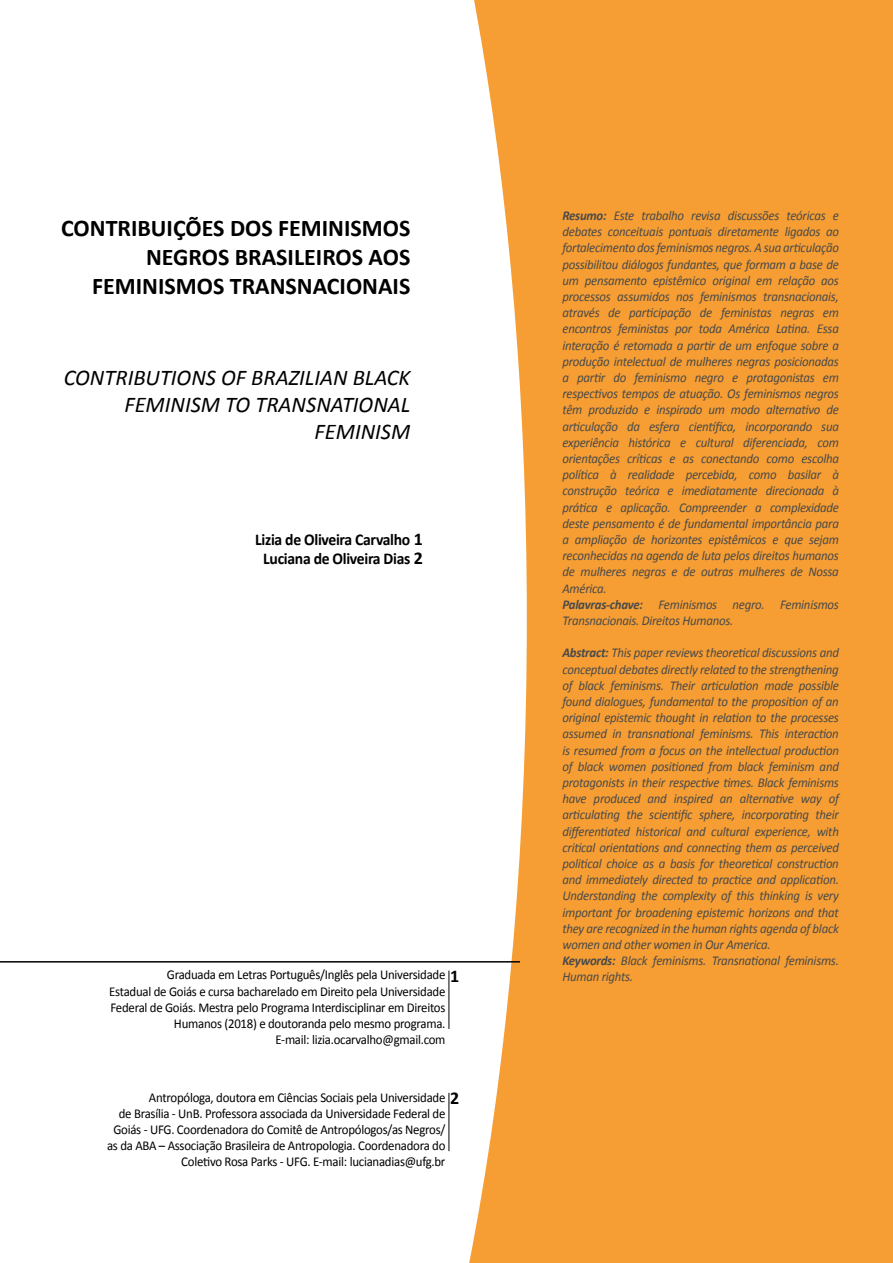
<style>
.page{position:relative;width:893px;height:1263px;background:#fff}
.page>*{position:absolute;margin:0;border:0;box-sizing:border-box;transform-origin:0 0}
.t1{font:700 24px/28.8px "Calibri";color:#000;text-align:right}
.t2{font:italic 22.5px/27px "Calibri";color:#000;text-align:right}
.t3{font:700 18px "Calibri";color:#000}
.t4{font:700 16.5px/19.8px "Calibri";letter-spacing:-.02em;color:#000;text-align:center;scale:.95 1}
.t5{font:italic 13.5px/16.2px "Calibri";letter-spacing:-.02em;color:#4a4a49;scale:.95 1}
.t6{font:13.5px/16.2px "Calibri";letter-spacing:-.02em;color:#000;text-align:right;scale:.95 1}
.s1{font-size:18px}
.s2{font-weight:700}
</style>
<div class="page">
<svg style="left:469px;top:0;width:424px;height:1263px;background:#f6a747"></svg>
<hr style="left:0;top:961px;width:520px;height:1px;background:#000">
<hr style="left:449px;top:971px;width:1px;height:58px;background:#000">
<hr style="left:449px;top:1093px;width:1px;height:58px;background:#000">
<h1 class="t1" style="left:61px;top:213px;width:351px">CONTRIBUIÇÕES DOS FEMINISMOS<br>NEGROS BRASILEIROS AOS<br>FEMINISMOS TRANSNACIONAIS</h1>
<h2 class="t2" style="left:64px;top:363px;width:348px">CONTRIBUTIONS OF BRAZILIAN BLACK<br>FEMINISM TO TRANSNATIONAL<br>FEMINISM</h2>
<p class="t4" style="left:255px;top:529px;width:178px">Lizia de Oliveira Carvalho <span class="s1">1<br></span>Luciana de Oliveira Dias <span class="s1">2</span></p>
<p class="t6" style="left:109px;top:967px;width:355px">Graduada em Letras Português/Inglês pela Universidade<br>Estadual de Goiás e cursa bacharelado em Direito pela Universidade Federal de Goiás. Mestra pelo Programa Interdisciplinar em Direitos Humanos (2018) e doutoranda pelo mesmo programa.<br>E-mail: lizia.ocarvalho@gmail.com</p>
<h3 class="t3" style="left:450px;top:963px;width:11px">1</h3>
<h3 class="t3" style="left:450px;top:1085px;width:11px">2</h3>
<p class="t6" style="left:107px;top:1089px;width:358px">Antropóloga, doutora em Ciências Sociais pela Universidade<br>de Brasília - UnB. Professora associada da Universidade Federal de Goiás - UFG. Coordenadora do Comitê de Antropólogos/as Negros/ as da ABA – Associação Brasileira de Antropologia. Coordenadora do Coletivo Rosa Parks - UFG. E-mail: lucianadias@ufg.br</p>
<p class="t5" style="left:562px;top:207px;width:293px"><span class="s2">Resumo:</span> Este trabalho revisa discussões teóricas e debates conceituais pontuais diretamente ligados ao fortalecimento dos feminismos negros. A sua articulação possibilitou diálogos fundantes, que formam a base de um pensamento epistêmico original em relação aos processos assumidos nos feminismos transnacionais, através de participação de feministas negras em encontros feministas por toda América Latina. Essa interação é retomada a partir de um enfoque sobre a produção intelectual de mulheres negras posicionadas a partir do feminismo negro e protagonistas em respectivos tempos de atuação. Os feminismos negros têm produzido e inspirado um modo alternativo de articulação da esfera científica, incorporando sua experiência histórica e cultural diferenciada, com orientações críticas e as conectando como escolha política à realidade percebida, como basilar à construção teórica e imediatamente direcionada à prática e aplicação. Compreender a complexidade deste pensamento é de fundamental importância para a ampliação de horizontes epistêmicos e que sejam reconhecidas na agenda de luta pelos direitos humanos de mulheres negras e de outras mulheres de Nossa América.<br><span class="s2">Palavras-chave:</span> Feminismos negro. Feminismos Transnacionais. Direitos Humanos.</p>
<p class="t5" style="left:562px;top:644px;width:293px"><span class="s2">Abstract:</span> This paper reviews theoretical discussions and conceptual debates directly related to the strengthening of black feminisms. Their articulation made possible found dialogues, fundamental to the proposition of an original epistemic thought in relation to the processes assumed in transnational feminisms. This interaction is resumed from a focus on the intellectual production of black women positioned from black feminism and protagonists in their respective times. Black feminisms have produced and inspired an alternative way of articulating the scientific sphere, incorporating their differentiated historical and cultural experience, with critical orientations and connecting them as perceived political choice as a basis for theoretical construction and immediately directed to practice and application.<br>Understanding the complexity of this thinking is very important for broadening epistemic horizons and that they are recognized in the human rights agenda of black women and other women in Our America.<br><span class="s2">Keywords:</span> Black feminisms. Transnational feminisms.<br>Human rights.</p>
</div>
